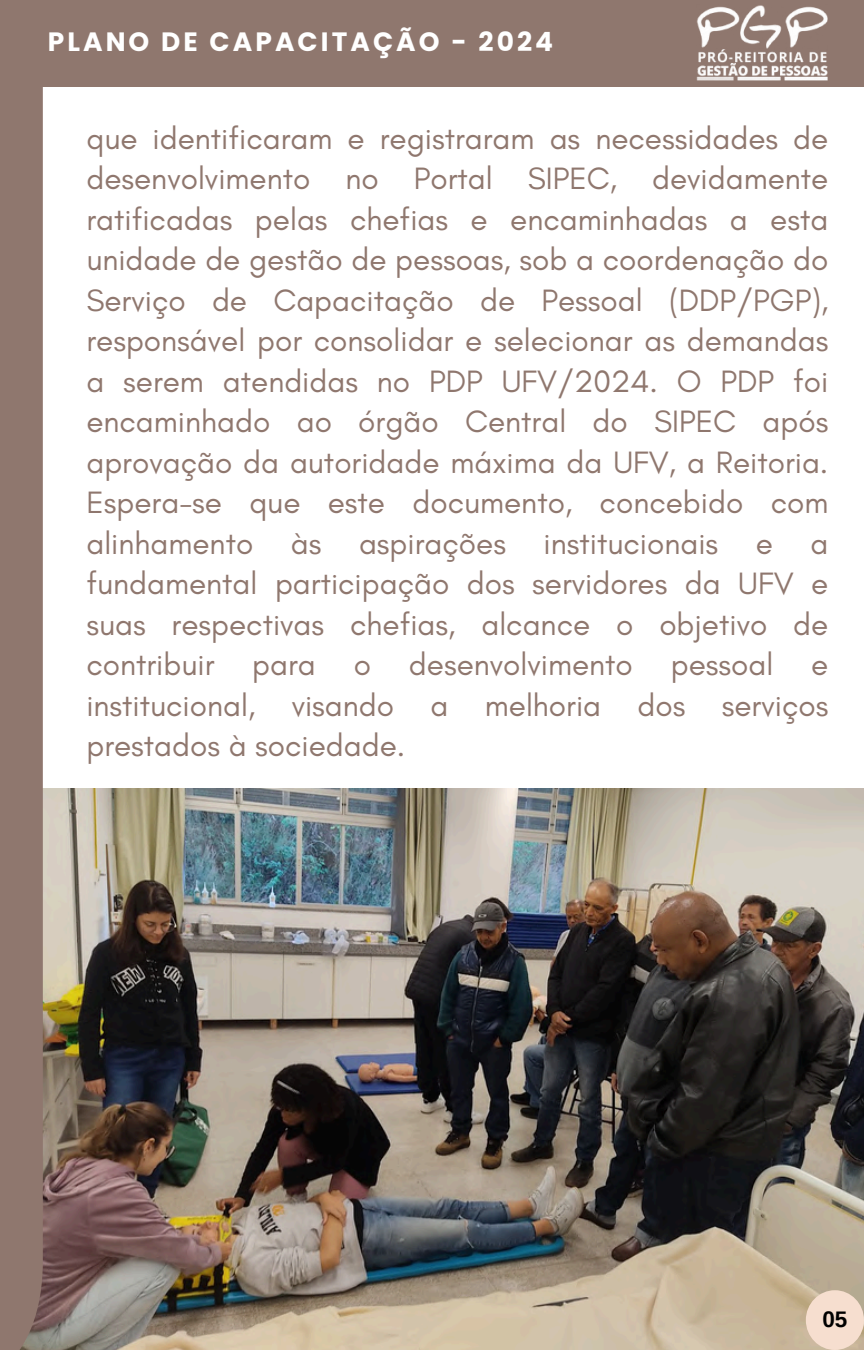
<style>
.page{position:relative;width:864px;height:1350px;background:#fff}
.page>*{position:absolute;margin:0;border:0;box-sizing:border-box;transform-origin:0 0}
.t1{font:31.5px/40.5px "Glacial Indifference";color:#8f776e;text-align:justify}
.t2{font:700 26.55px "Poppins";letter-spacing:.115em;color:#fff}
.t3{font:700 22.5px "Arimo";color:#000}
</style>
<div class="page">
<img style="left:43px;top:789px;width:821px;height:561px">
<div style="left:0;top:0;width:43px;height:1350px;background:#8f776e"></div>
<div style="left:0;top:0;width:864px;height:86px;background:#8f776e"></div>
<img style="left:696px;top:5px;width:132px;height:76px">
<div style="left:806px;top:1290px;width:58px;height:60px;background:#f6decf;border-radius:50%"></div>
<h1 class="t2" style="left:48px;top:23px;width:507px">PLANO DE CAPACITAÇÃO - 2024</h1>
<p class="t1" style="left:86px;top:118px;width:744px">que identificaram e registraram as necessidades de desenvolvimento no Portal SIPEC, devidamente ratificadas pelas chefias e encaminhadas a esta unidade de gestão de pessoas, sob a coordenação do Serviço de Capacitação de Pessoal (DDP/PGP), responsável por consolidar e selecionar as demandas a serem atendidas no PDP UFV/2024. O PDP foi encaminhado ao órgão Central do SIPEC após aprovação da autoridade máxima da UFV, a Reitoria.<br>Espera-se que este documento, concebido com alinhamento às aspirações institucionais e a fundamental participação dos servidores da UFV e suas respectivas chefias, alcance o objetivo de contribuir para o desenvolvimento pessoal e institucional, visando a melhoria dos serviços prestados à sociedade.</p>
<p class="t3" style="left:822px;top:1307px;width:27px">05</p>
</div>
